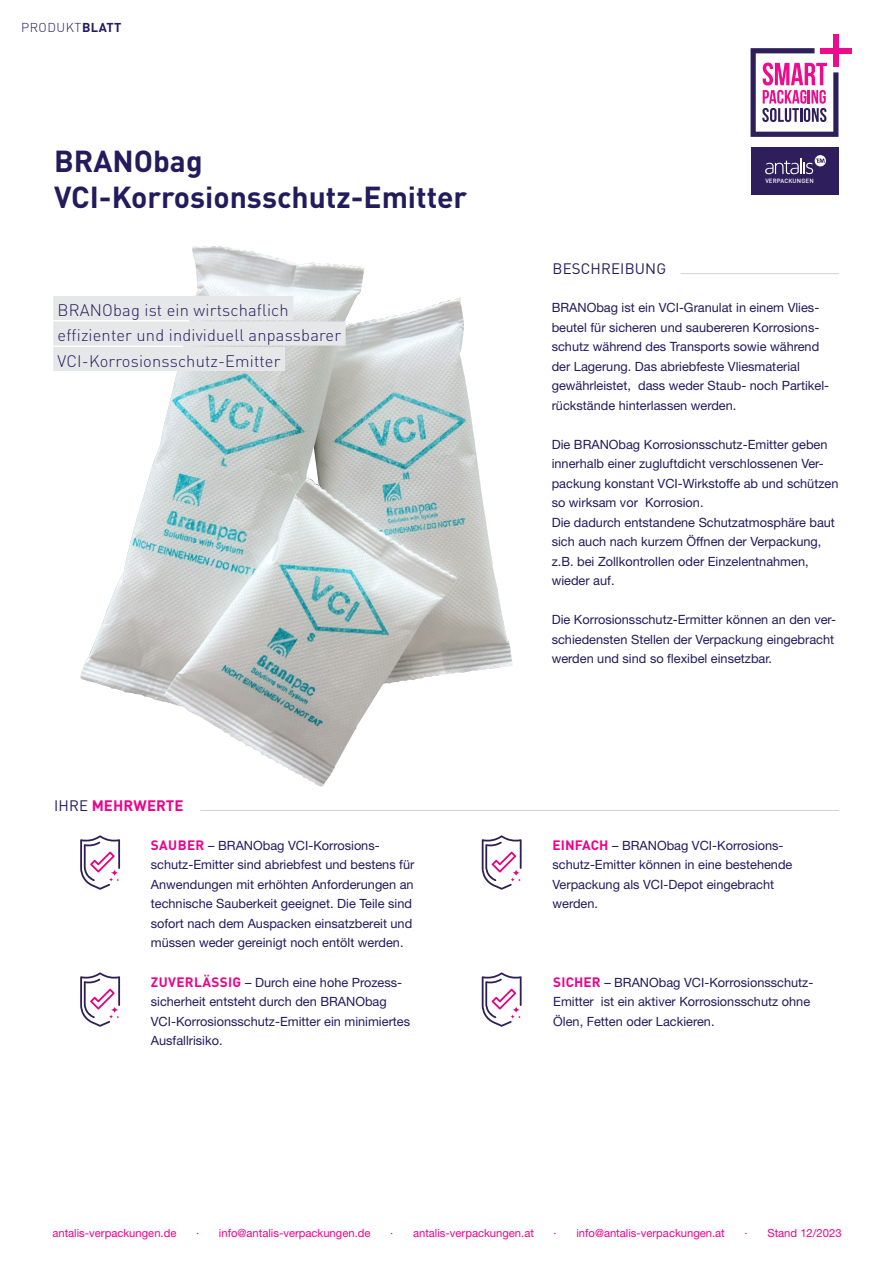
<style>
.page{position:relative;width:893px;height:1263px;background:#fff}
.page>*{position:absolute;margin:0;border:0;box-sizing:border-box;transform-origin:0 0}
.t1{font:700 30px "DINOT";color:#231b5c}
.Image-Title{font:300 16.5px/25.5px "DINOT";letter-spacing:.01em;color:#231b5c}
.t2{font:700 15px "DINOT";letter-spacing:.01em;color:#ed028c}
.t3{font:15px "DINOT";letter-spacing:.01em;color:#231b5c}
.Mehrwert-Umwelt{font:12.75px/19.5px "Helvetica Neue LT Std";color:#231b5c}
.Body{font:12.75px/19.5px "Helvetica Neue LT Std";color:#231b5c}
.t4{font:300 12.75px "DINOT";letter-spacing:.04em;color:#231b5c}
.t5{font:11.25px "Helvetica Neue LT Std";color:#ed028c}
.t6{font:500 6px "DINOT";letter-spacing:.025em;color:#fff}
.s1{font-weight:700}
.s2{font-weight:400;color:#231b5c}
.s3{font-family:"DINOT";font-weight:700;font-size:13.5px;color:#ed028c}
</style>
<div class="page">
<img style="left:80px;top:246px;width:433px;height:541px">
<hr style="left:681px;top:273px;width:158px;height:1px;background:#d1d2d4">
<div style="left:750px;top:147px;width:88px;height:48px;background:#2e1f5c"></div>
<svg style="left:765px;top:155px;width:61px;height:19px"></svg>
<svg style="left:751px;top:48px;width:87px;height:89px"></svg>
<div style="left:833px;top:35px;width:5px;height:32px;background:#ed0c8d"></div>
<div style="left:820px;top:48px;width:32px;height:5px;background:#ed0c8d"></div>
<hr style="left:200px;top:810px;width:639px;height:1px;background:#d1d2d4">
<svg style="left:80px;top:835px;width:40px;height:55px"></svg>
<div style="left:53px;top:296px;width:240px;height:24px;background:#e6e7e9"></div>
<div style="left:53px;top:321px;width:293px;height:24px;background:#e6e7e9"></div>
<div style="left:53px;top:347px;width:232px;height:24px;background:#e6e7e9"></div>
<svg style="left:482px;top:835px;width:40px;height:55px"></svg>
<svg style="left:80px;top:972px;width:40px;height:55px"></svg>
<svg style="left:482px;top:972px;width:40px;height:55px"></svg>
<p class="t4" style="left:21px;top:18px;width:102px">PRODUKT<span class="s1">BLATT</span></p>
<p class="t1" style="left:54px;top:137px;width:150px">BRANObag</p>
<p class="t1" style="left:54px;top:173px;width:415px">VCI-Korrosionsschutz-Emitter</p>
<p class="Image-Title" style="left:58px;top:295px;width:285px">BRANObag ist ein wirtschaflich effizienter und individuell anpassbarer<br>VCI-Korrosionsschutz-Emitter</p>
<p class="t3" style="left:553px;top:257px;width:115px">BESCHREIBUNG</p>
<p class="t6" style="left:765px;top:176px;width:50px">VERPACKUNGEN</p>
<p class="Body" style="left:552px;top:298px;width:279px">BRANObag ist ein VCI-Granulat in einem Vlies&shy;beutel für sicheren und saubereren Korrosions&shy;schutz während des Transports sowie während der Lagerung. Das abriebfeste Vliesmaterial gewährleistet, dass weder Staub- noch Partikel&shy;rückstände hinterlassen werden.</p>
<p class="Mehrwert-Umwelt" style="left:552px;top:434px;width:288px">Die BRANObag Korrosionsschutz-Emitter geben innerhalb einer zugluftdicht verschlossenen Ver&shy;packung konstant VCI-Wirkstoffe ab und schützen so wirksam vor Korrosion.</p>
<p class="Mehrwert-Umwelt" style="left:552px;top:512px;width:285px">Die dadurch entstandene Schutzatmosphäre baut sich auch nach kurzem Öffnen der Verpackung, z.B. bei Zollkontrollen oder Einzelentnahmen, wieder auf.</p>
<p class="Mehrwert-Umwelt" style="left:552px;top:610px;width:286px">Die Korrosionsschutz-Ermitter können an den ver&shy;schiedensten Stellen der Verpackung eingebracht werden und sind so flexibel einsetzbar.</p>
<p class="t2" style="left:54px;top:794px;width:131px"><span class="s2">IHRE</span> MEHRWERTE</p>
<p class="Mehrwert-Umwelt" style="left:151px;top:835px;width:265px"><span class="s3">SAUBER</span> – BRANObag VCI-Korrosions&shy;schutz-Emitter sind abriebfest und bestens für Anwendungen mit erhöhten Anforderungen an technische Sauberkeit geeignet. Die Teile sind sofort nach dem Auspacken einsatzbereit und müssen weder gereinigt noch entölt werden.</p>
<p class="Body" style="left:552px;top:835px;width:241px"><span class="s3">EINFACH</span> – BRANObag VCI-Korrosions&shy;schutz-Emitter können in eine bestehende<br>Verpackung als VCI-Depot eingebracht werden.</p>
<p class="Mehrwert-Umwelt" style="left:151px;top:972px;width:261px"><span class="s3">ZUVERLÄSSIG</span> – Durch eine hohe Prozess&shy;sicherheit entsteht durch den BRANObag VCI-Korrosionsschutz-Emitter ein minimiertes Ausfallrisiko.</p>
<p class="Body" style="left:553px;top:972px;width:262px"><span class="s3">SICHER</span> – BRANObag VCI-Korrosionsschutz-<br>Emitter ist ein aktiver Korrosionsschutz ohne<br>Ölen, Fetten oder Lackieren.</p>
<p class="t5" style="left:52px;top:1226px;width:125px">antalis-verpackungen.de</p>
<p class="t5" style="left:196px;top:1226px;width:176px">· info@antalis-verpackungen.de</p>
<p class="t5" style="left:390px;top:1226px;width:145px">· antalis-verpackungen.at</p>
<p class="t5" style="left:554px;top:1226px;width:173px">· info@antalis-verpackungen.at</p>
<p class="t5" style="left:745px;top:1226px;width:99px">· Stand 12/2023</p>
</div>
